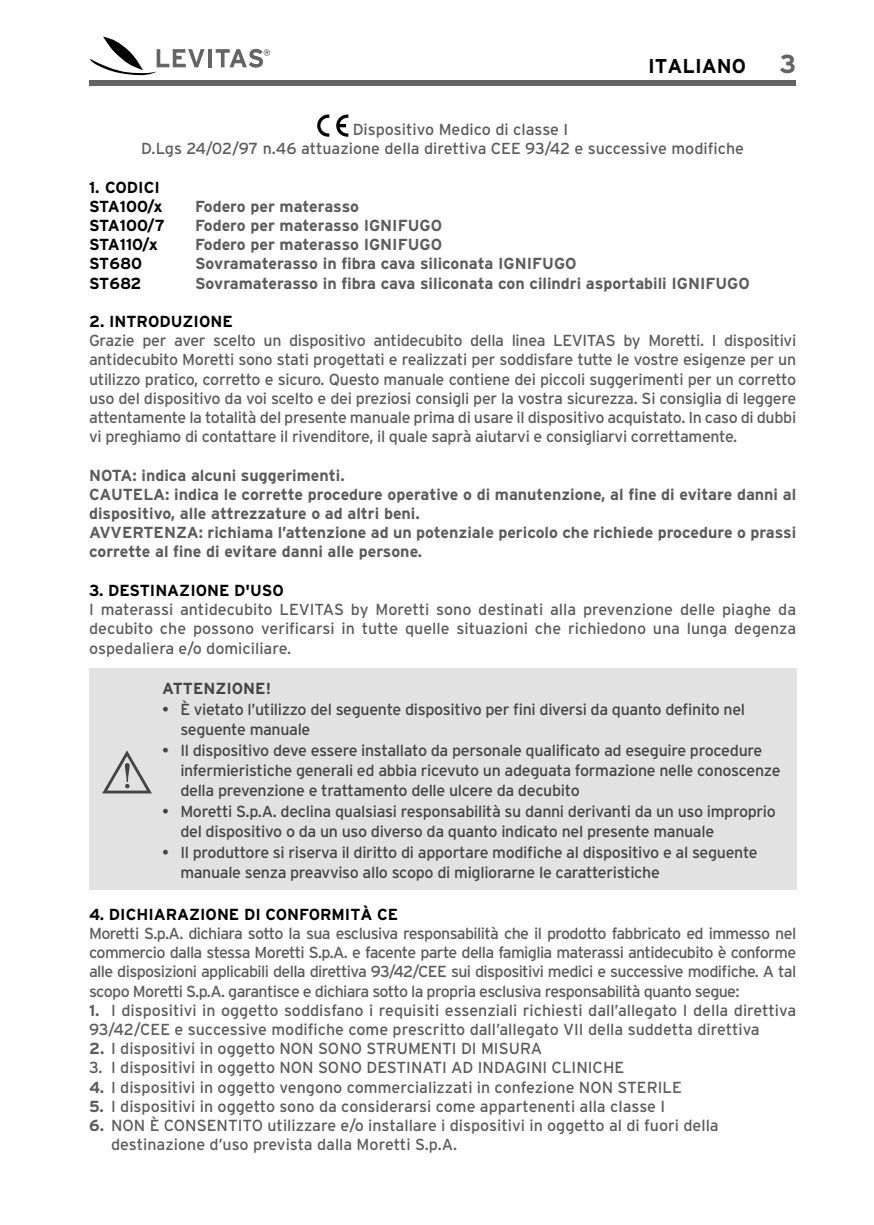
<style>
.page{position:relative;width:874px;height:1225px;background:#fff}
.page>*{position:absolute;margin:0;border:0;box-sizing:border-box;transform-origin:0 0}
.t1{font:700 26px "Interstate";color:#646464}
.t2{font:700 20px "Interstate";color:#000}
.t3{font:16px/19.2px "Interstate";color:#5c5c5c}
.t4{font:16px/20.4px "Interstate";letter-spacing:-.02em;color:#454545}
.t5{font:700 16px/19.2px "Interstate";color:#5c5c5c}
.t6{font:700 16px/19.2px "Interstate";color:#000}
.t7{font:700 16px "Interstate";color:#454545}
.s1{font-weight:700}
</style>
<div class="page">
<div style="left:90px;top:80px;width:705px;height:5px;background:#646464"></div>
<svg style="left:89px;top:37px;width:115px;height:38px"></svg>
<hr style="left:208px;top:49px;width:4px;height:18px;background:#646464">
<svg style="left:215px;top:49px;width:55px;height:19px"></svg>
<svg style="left:317px;top:115px;width:12px;height:22px"></svg>
<svg style="left:336px;top:115px;width:12px;height:22px"></svg>
<div style="left:89px;top:668px;width:706px;height:221px;background:#e2e2e2"></div>
<svg style="left:102px;top:750px;width:50px;height:43px"></svg>
<p class="t2" style="left:647px;top:55px;width:99px">ITALIANO</p>
<h1 class="t1" style="left:779px;top:50px;width:18px">3</h1>
<p class="t3" style="left:141px;top:120px;width:604px;text-indent:211px">Dispositivo Medico di classe I<br>D.Lgs 24/02/97 n.46 attuazione della direttiva CEE 93/42 e successive modifiche</p>
<p class="t6" style="left:89px;top:177px;width:75px">1. CODICI<br>STA100/x</p>
<p class="t5" style="left:195px;top:196px;width:165px">Fodero per materasso</p>
<p class="t6" style="left:89px;top:216px;width:77px">STA100/7</p>
<p class="t5" style="left:195px;top:216px;width:248px">Fodero per materasso IGNIFUGO</p>
<p class="t6" style="left:89px;top:235px;width:70px">STA110/x</p>
<p class="t5" style="left:195px;top:235px;width:248px">Fodero per materasso IGNIFUGO</p>
<p class="t6" style="left:89px;top:254px;width:55px">ST680</p>
<p class="t5" style="left:195px;top:254px;width:382px">Sovramaterasso in fibra cava siliconata IGNIFUGO</p>
<p class="t6" style="left:89px;top:273px;width:54px">ST682</p>
<p class="t5" style="left:195px;top:273px;width:556px">Sovramaterasso in fibra cava siliconata con cilindri asportabili IGNIFUGO</p>
<p class="t6" style="left:89px;top:312px;width:145px">2. INTRODUZIONE</p>
<p class="t3" style="left:89px;top:331px;width:708px;text-align:justify">Grazie per aver scelto un dispositivo antidecubito della linea LEVITAS by Moretti. I dispositivi antidecubito Moretti sono stati progettati e realizzati per soddisfare tutte le vostre esigenze per un utilizzo pratico, corretto e sicuro. Questo manuale contiene dei piccoli suggerimenti per un corretto uso del dispositivo da voi scelto e dei preziosi consigli per la vostra sicurezza. Si consiglia di leggere attentamente la totalità del presente manuale prima di usare il dispositivo acquistato. In caso di dubbi vi preghiamo di contattare il rivenditore, il quale saprà aiutarvi e consigliarvi correttamente.</p>
<p class="t5" style="left:89px;top:465px;width:708px">NOTA: indica alcuni suggerimenti.<br>CAUTELA: indica le corrette procedure operative o di manutenzione, al fine di evitare danni al dispositivo, alle attrezzature o ad altri beni.<br>AVVERTENZA: richiama l’attenzione ad un potenziale pericolo che richiede procedure o prassi corrette al fine di evitare danni alle persone.</p>
<p class="t6" style="left:89px;top:580px;width:196px">3. DESTINAZIONE D'USO</p>
<p class="t3" style="left:89px;top:600px;width:708px;text-align:justify">I materassi antidecubito LEVITAS by Moretti sono destinati alla prevenzione delle piaghe da decubito che possono verificarsi in tutte quelle situazioni che richiedono una lunga degenza ospedaliera e/o domiciliare.</p>
<p class="t7" style="left:162px;top:680px;width:110px">ATTENZIONE!</p>
<p class="t4" style="left:180px;top:699px;width:566px;text-indent:-18px">• È vietato l’utilizzo del seguente dispositivo per fini diversi da quanto definito nel seguente manuale</p>
<p class="t4" style="left:180px;top:739px;width:601px;text-indent:-18px">• Il dispositivo deve essere installato da personale qualificato ad eseguire procedure infermieristiche generali ed abbia ricevuto un adeguata formazione nelle conoscenze della prevenzione e trattamento delle ulcere da decubito</p>
<p class="t4" style="left:180px;top:801px;width:597px;text-indent:-18px">• Moretti S.p.A. declina qualsiasi responsabilità su danni derivanti da un uso improprio del dispositivo o da un uso diverso da quanto indicato nel presente manuale</p>
<p class="t4" style="left:180px;top:841px;width:578px;text-indent:-18px">• Il produttore si riserva il diritto di apportare modifiche al dispositivo e al seguente manuale senza preavviso allo scopo di migliorarne le caratteristiche</p>
<p class="t6" style="left:89px;top:904px;width:310px">4. DICHIARAZIONE DI CONFORMITÀ CE</p>
<p class="t3" style="left:89px;top:923px;width:708px;text-align:justify">Moretti S.p.A. dichiara sotto la sua esclusiva responsabilità che il prodotto fabbricato ed immesso nel commercio dalla stessa Moretti S.p.A. e facente parte della famiglia materassi antidecubito è conforme alle disposizioni applicabili della direttiva 93/42/CEE sui dispositivi medici e successive modifiche. A tal scopo Moretti S.p.A. garantisce e dichiara sotto la propria esclusiva responsabilità quanto segue:</p>
<p class="t3" style="left:89px;top:1000px;width:708px"><span class="s1">1.</span> I dispositivi in oggetto soddisfano i requisiti essenziali richiesti dall’allegato I della direttiva<br>93/42/CEE e successive modifiche come prescritto dall’allegato VII della suddetta direttiva</p>
<p class="t3" style="left:89px;top:1039px;width:454px"><span class="s1">2.</span> I dispositivi in oggetto NON SONO STRUMENTI DI MISURA</p>
<p class="t3" style="left:89px;top:1058px;width:536px">3. I dispositivi in oggetto NON SONO DESTINATI AD INDAGINI CLINICHE</p>
<p class="t3" style="left:89px;top:1077px;width:594px"><span class="s1">4.</span> I dispositivi in oggetto vengono commercializzati in confezione NON STERILE</p>
<p class="t3" style="left:89px;top:1096px;width:577px"><span class="s1">5.</span> I dispositivi in oggetto sono da considerarsi come appartenenti alla classe I</p>
<p class="t3" style="left:111px;top:1115px;width:609px;text-indent:-22px"><span class="s1">6.</span> NON È CONSENTITO utilizzare e/o installare i dispositivi in oggetto al di fuori della destinazione d’uso prevista dalla Moretti S.p.A.</p>
</div>
